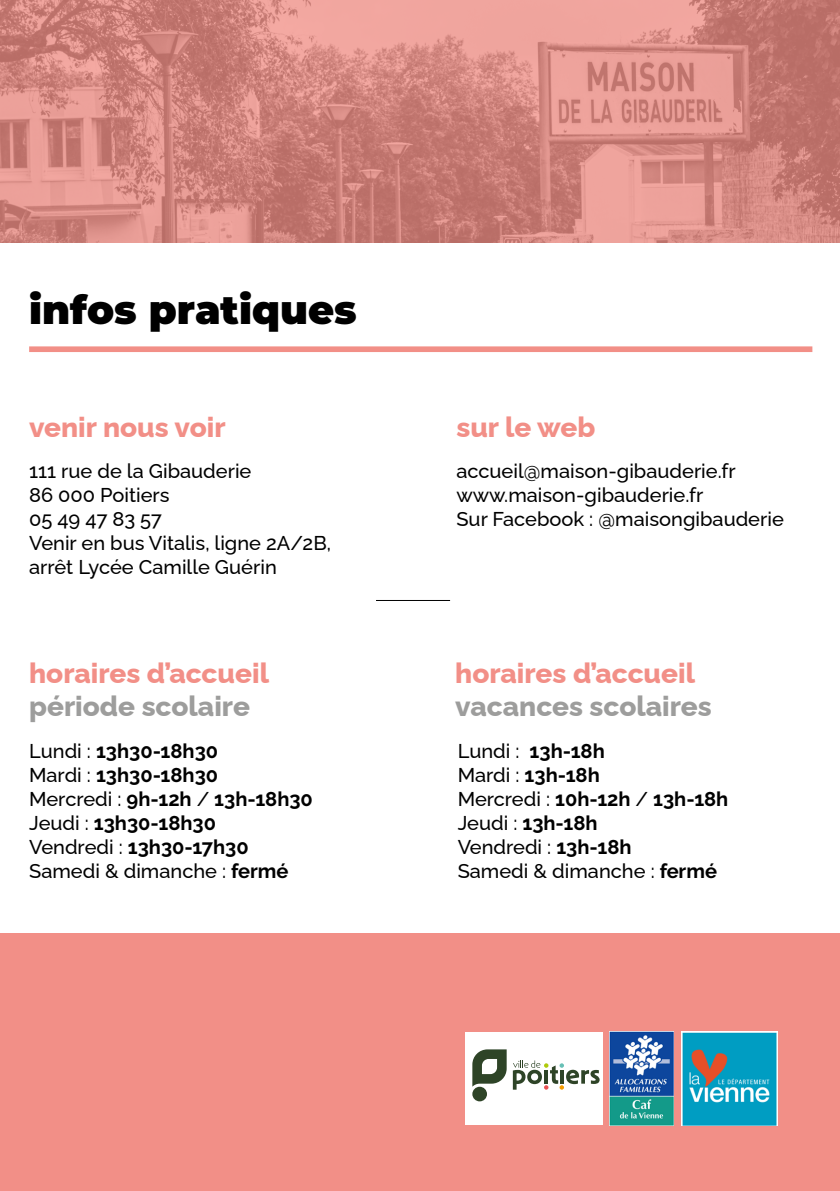
<style>
.page{position:relative;width:840px;height:1191px;background:#fff}
.page>*{position:absolute;margin:0;border:0;box-sizing:border-box;transform-origin:0 0}
.t1{font:900 40px "Montserrat";color:#000}
.t2{font:800 28px "Raleway";color:#f28f87}
.t3{font:800 28px "Raleway";color:#9d9d9c}
.t4{font:500 20px/24px "Raleway";color:#000}
.t5{font:700 20px/24px "Raleway";color:#000}
.s1{font-weight:500}
.s2{font-weight:700}
</style>
<div class="page">
<div style="left:0;top:933px;width:839px;height:258px;background:#f28f87"></div>
<img style="left:681px;top:1031px;width:95px;height:94px">
<div style="left:465px;top:1032px;width:137px;height:92px;background:#fff"></div>
<div style="left:472px;top:1086px;width:14px;height:15px;background:#2e4427;border-radius:50%"></div>
<svg style="left:472px;top:1049px;width:34px;height:37px"></svg>
<svg style="left:512px;top:1060px;width:87px;height:29px"></svg>
<img style="left:609px;top:1031px;width:64px;height:94px">
<img style="left:0;top:0;width:839px;height:242px">
<div style="left:29px;top:346px;width:782px;height:6px;background:#f28f87"></div>
<hr style="left:376px;top:600px;width:74px;height:1px;background:#000">
<h1 class="t1" style="left:29px;top:279px;width:329px">infos pratiques</h1>
<h2 class="t2" style="left:29px;top:404px;width:198px">venir nous voir</h2>
<h2 class="t2" style="left:456px;top:404px;width:140px">sur le web</h2>
<p class="t4" style="left:29px;top:457px;width:303px">111 rue de la Gibauderie<br>86 000 Poitiers<br>05 49 47 83 57<br>Venir en bus Vitalis, ligne 2A/2B, arrêt Lycée Camille Guérin</p>
<p class="t4" style="left:456px;top:457px;width:329px">accueil@maison-gibauderie.fr www.maison-gibauderie.fr<br>Sur Facebook : @maisongibauderie</p>
<h2 class="t2" style="left:29px;top:650px;width:241px">horaires d’accueil</h2>
<h2 class="t3" style="left:29px;top:684px;width:222px">période scolaire</h2>
<h2 class="t2" style="left:455px;top:650px;width:241px">horaires d’accueil</h2>
<h2 class="t3" style="left:455px;top:684px;width:258px">vacances scolaires</h2>
<p class="t5" style="left:29px;top:739px;width:285px"><span class="s1">Lundi :</span> 13h30-18h30<br><span class="s1">Mardi :</span> 13h30-18h30<br><span class="s1">Mercredi :</span> 9h-12h <span class="s1">/</span> 13h-18h30<br><span class="s1">Jeudi :</span> 13h30-18h30<br><span class="s1">Vendredi :</span> 13h30-17h30<br><span class="s1">Samedi &amp; dimanche :</span> fermé</p>
<p class="t4" style="left:457px;top:736px;width:272px">Lundi : <span class="s2">13h-18h<br></span>Mardi : <span class="s2">13h-18h<br></span>Mercredi : <span class="s2">10h-12h</span> / <span class="s2">13h-18h<br></span>Jeudi : <span class="s2">13h-18h<br></span>Vendredi : <span class="s2">13h-18h<br></span>Samedi &amp; dimanche : <span class="s2">fermé</span></p>
</div>
